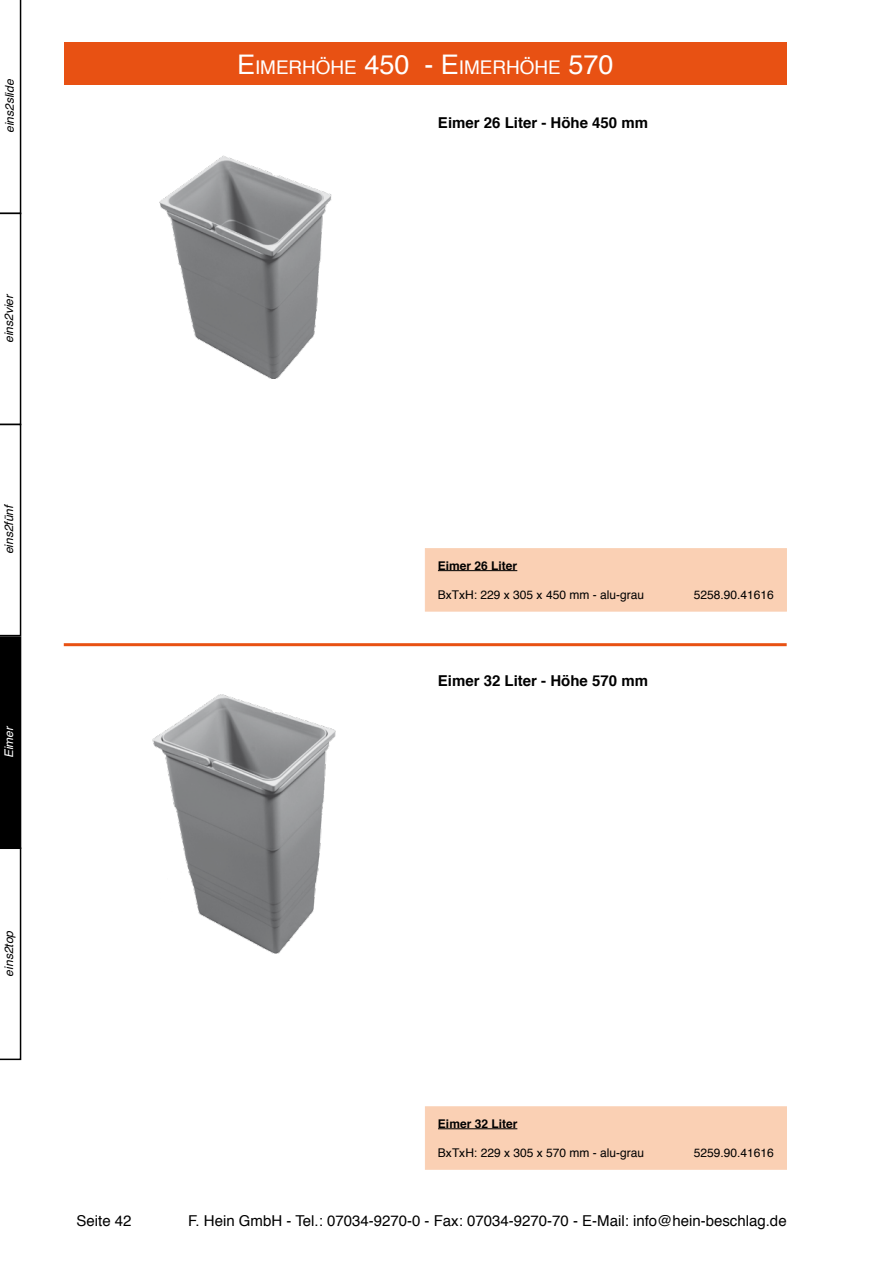
<style>
.page{position:relative;width:893px;height:1263px;background:#fff}
.page>*{position:absolute;margin:0;border:0;box-sizing:border-box;transform-origin:0 0}
.t1{font:18.9px "Helvetica";color:#fff}
.t2{font:15px "Helvetica";color:#000}
.t3{font:700 15px "Helvetica";color:#000}
.t4{font:12px "Helvetica";color:#000}
.t5{font:italic 12px "Helvetica";color:#000}
.t6{font:700 12px "Helvetica";color:#000}
.t7{font:italic 12px "Helvetica";color:#fff}
.s1{font-size:27px}
</style>
<div class="page">
<div style="left:64px;top:43px;width:723px;height:42px;background:#e85113"></div>
<div style="left:425px;top:548px;width:362px;height:63px;background:#fad0b4"></div>
<hr style="left:438px;top:570px;width:79px;height:1px;background:#000">
<div style="left:425px;top:1106px;width:362px;height:63px;background:#fad0b4;border:1px solid #fad0b4"></div>
<hr style="left:438px;top:1128px;width:79px;height:1px;background:#000">
<hr style="left:64px;top:643px;width:723px;height:3px;background:#e85113">
<img style="left:152px;top:694px;width:184px;height:260px">
<img style="left:159px;top:155px;width:173px;height:224px">
<svg style="left:0;top:0;width:21px;height:1060px"></svg>
<p class="t5" style="left:0;top:133px;width:55px;rotate:-90deg">eins2slide</p>
<p class="t5" style="left:0;top:343px;width:51px;rotate:-90deg">eins2vier</p>
<p class="t5" style="left:0;top:554px;width:52px;rotate:-90deg">eins2fünf</p>
<p class="t7" style="left:0;top:758px;width:34px;rotate:-90deg">Eimer</p>
<h1 class="t1" style="left:237px;top:53px;width:378px"><span class="s1">E</span> IMERHÖHE <span class="s1">450 - E</span> IMERHÖHE <span class="s1">570</span></h1>
<p class="t3" style="left:438px;top:111px;width:212px">Eimer 26 Liter - Höhe 450 mm</p>
<p class="t6" style="left:438px;top:556px;width:81px">Eimer 26 Liter</p>
<p class="t4" style="left:438px;top:585px;width:208px">BxTxH: 229 x 305 x 450 mm - alu-grau</p>
<p class="t4" style="left:694px;top:585px;width:82px">5258.90.41616</p>
<p class="t3" style="left:438px;top:669px;width:212px">Eimer 32 Liter - Höhe 570 mm</p>
<p class="t5" style="left:0;top:976px;width:47px;rotate:-90deg">eins2top</p>
<p class="t6" style="left:438px;top:1114px;width:81px">Eimer 32 Liter</p>
<p class="t4" style="left:438px;top:1143px;width:208px">BxTxH: 229 x 305 x 570 mm - alu-grau</p>
<p class="t4" style="left:694px;top:1143px;width:82px">5259.90.41616</p>
<p class="t2" style="left:77px;top:1209px;width:57px">Seite 42</p>
<p class="t2" style="left:188px;top:1209px;width:600px">F. Hein GmbH - Tel.: 07034-9270-0 - Fax: 07034-9270-70 - E-Mail: info@hein-beschlag.de</p>
</div>
